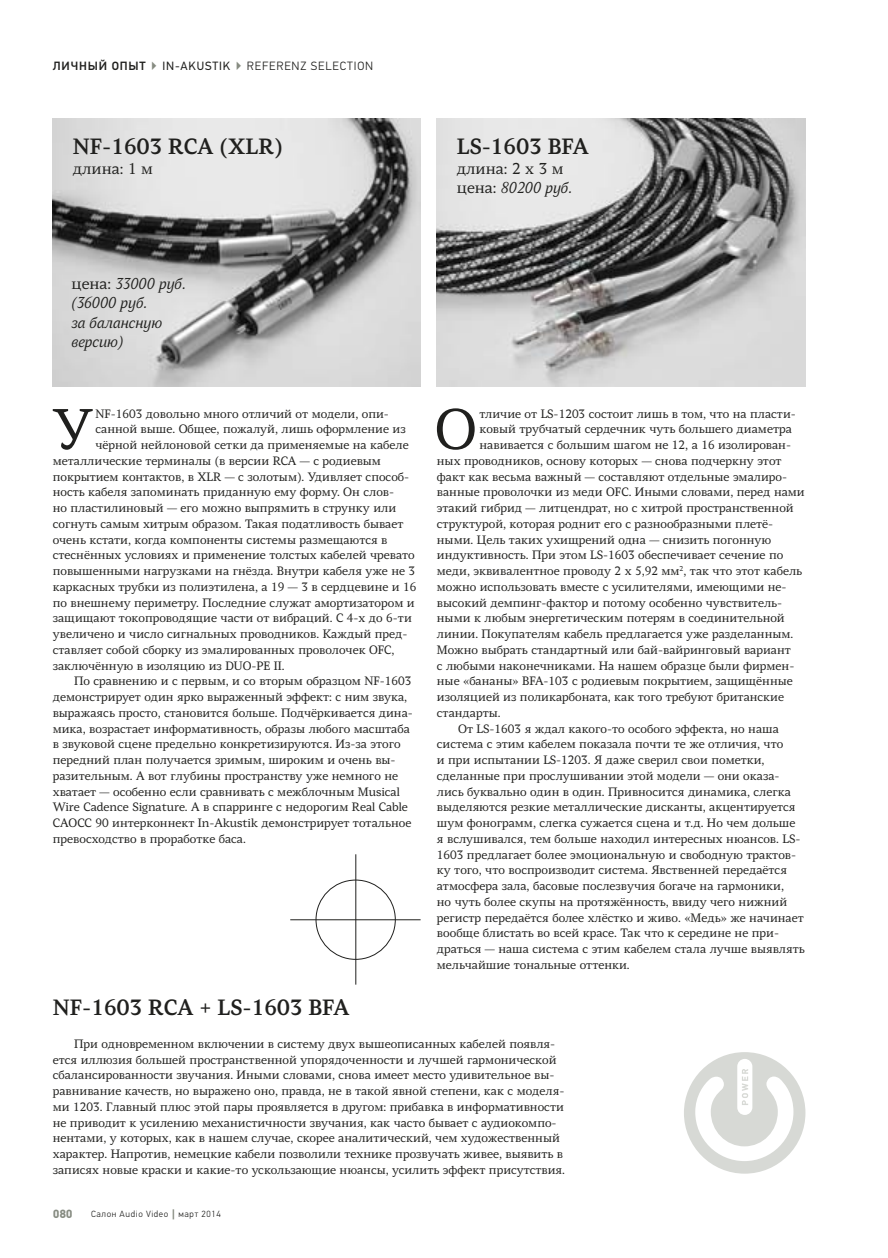
<style>
.page{position:relative;width:888px;height:1258px;background:#fff}
.page>*{position:absolute;margin:0;border:0;box-sizing:border-box;transform-origin:0 0}
.t1{font:54.45px "Anti Quasi";color:#20201e}
.t2{font:600 21px "Anti Quasi";color:#20201e}
.t3{font:italic 15px/19.5px "Anti Quasi";color:#20201e}
.t4{font:15px/19.5px "Anti Quasi";color:#20201e}
.t5{font:300 12px "PF Din Text Pro";letter-spacing:.07em;color:#20201e}
.t6{font:700 12px "PF Din Text Pro";color:#878c82}
.t7{font:11.55px/15.8px "Anti Quasi";color:#20201e}
.t8{font:300 9px "PF Din Text Pro";letter-spacing:.07em;color:#20201e}
.s1{font-weight:500}
.s2{font-weight:500;color:#878c82}
.s3{font-weight:400}
.s4{font-style:italic}
.s5{font-style:normal}
.s6{font-weight:700;font-size:10.5px;color:#878c82}
</style>
<div class="page">
<img style="left:53px;top:118px;width:368px;height:268px">
<img style="left:437px;top:118px;width:368px;height:268px">
<div style="left:316px;top:880px;width:79px;height:79px;border:1px solid #20201e;border-radius:50%"></div>
<hr style="left:356px;top:854px;width:1px;height:130px;background:#20201e">
<hr style="left:290px;top:919px;width:131px;height:1px;background:#20201e">
<div style="left:684px;top:1052px;width:121px;height:121px;background:#d7d9d5;border-radius:50%"></div>
<svg style="left:695px;top:1059px;width:98px;height:102px"></svg>
<p class="t5" style="left:53px;top:59px;width:322px"><span class="s1">ЛИЧНЫЙ ОПЫТ</span> <span class="s2">▶</span> <span class="s3">IN-AKUSTIK</span> <span class="s2">▶</span> REFERENZ SELECTION</p>
<p class="t2" style="left:73px;top:134px;width:212px">NF-1603 RCA (XLR)</p>
<p class="t4" style="left:73px;top:159px;width:82px">длина: 1 м</p>
<p class="t2" style="left:457px;top:134px;width:133px">LS-1603 BFA</p>
<p class="t4" style="left:457px;top:159px;width:117px">длина: 2 x 3 м цена: <span class="s4">80200 руб.</span></p>
<p class="t3" style="left:71px;top:274px;width:116px"><span class="s5">цена:</span> 33000 руб. (36000 руб.<br>за балансную версию)</p>
<p class="t1" style="left:53px;top:397px;width:41px">У</p>
<p class="t7" style="left:95px;top:406px;width:295px">NF-1603 довольно много отличий от модели, опи-</p>
<p class="t7" style="left:95px;top:422px;width:312px">санной выше. Общее, пожалуй, лишь оформление из</p>
<p class="t7" style="left:95px;top:437px;width:315px">чёрной нейлоновой сетки да применяемые на кабеле</p>
<p class="t7" style="left:53px;top:453px;width:330px">металлические терминалы (в версии RCA — с родиевым</p>
<p class="t7" style="left:53px;top:469px;width:358px">покрытием контактов, в XLR — с золотым). Удивляет способ-</p>
<p class="t7" style="left:53px;top:485px;width:343px">ность кабеля запоминать приданную ему форму. Он слов-</p>
<p class="t7" style="left:53px;top:500px;width:345px">но пластилиновый — его можно выпрямить в струнку или</p>
<p class="t7" style="left:53px;top:516px;width:352px">согнуть самым хитрым образом. Такая податливость бывает</p>
<p class="t7" style="left:53px;top:532px;width:336px">очень кстати, когда компоненты системы размещаются в</p>
<p class="t7" style="left:53px;top:548px;width:363px">стеснённых условиях и применение толстых кабелей чревато</p>
<p class="t7" style="left:53px;top:563px;width:364px">повышенными нагрузками на гнёзда. Внутри кабеля уже не 3</p>
<p class="t7" style="left:53px;top:579px;width:365px">каркасных трубки из полиэтилена, а 19 — 3 в сердцевине и 16</p>
<p class="t7" style="left:53px;top:595px;width:363px">по внешнему периметру. Последние служат амортизатором и</p>
<p class="t7" style="left:53px;top:611px;width:361px">защищают токопроводящие части от вибраций. С 4-х до 6-ти</p>
<p class="t7" style="left:53px;top:626px;width:356px">увеличено и число сигнальных проводников. Каждый пред-</p>
<p class="t7" style="left:53px;top:642px;width:343px">ставляет собой сборку из эмалированных проволочек OFC,</p>
<p class="t7" style="left:53px;top:658px;width:233px">заключённую в изоляцию из DUO-PE II.</p>
<p class="t7" style="left:74px;top:674px;width:339px">По сравнению и с первым, и со вторым образцом NF-1603</p>
<p class="t7" style="left:53px;top:689px;width:356px">демонстрирует один ярко выраженный эффект: с ним звука,</p>
<p class="t7" style="left:53px;top:705px;width:362px">выражаясь просто, становится больше. Подчёркивается дина-</p>
<p class="t7" style="left:53px;top:721px;width:359px">мика, возрастает информативность, образы любого масштаба</p>
<p class="t7" style="left:53px;top:737px;width:349px">в звуковой сцене предельно конкретизируются. Из-за этого</p>
<p class="t7" style="left:53px;top:752px;width:344px">передний план получается зримым, широким и очень вы-</p>
<p class="t7" style="left:53px;top:768px;width:347px">разительным. А вот глубины пространству уже немного не</p>
<p class="t7" style="left:53px;top:784px;width:349px">хватает — особенно если сравнивать с межблочным Musical</p>
<p class="t7" style="left:53px;top:800px;width:357px">Wire Cadence Signature. А в спарринге с недорогим Real Cable</p>
<p class="t7" style="left:53px;top:815px;width:360px">CАOCC 90 интерконнект In-Akustik демонстрирует тотальное</p>
<p class="t7" style="left:53px;top:831px;width:195px">превосходство в проработке баса.</p>
<p class="t2" style="left:53px;top:994px;width:298px">NF-1603 RCA + LS-1603 BFA</p>
<p class="t1" style="left:435px;top:397px;width:44px">О</p>
<p class="t7" style="left:480px;top:406px;width:318px">тличие от LS-1203 состоит лишь в том, что на пласти-</p>
<p class="t7" style="left:480px;top:422px;width:314px">ковый трубчатый сердечник чуть большего диаметра</p>
<p class="t7" style="left:480px;top:437px;width:313px">навивается с большим шагом не 12, а 16 изолирован-</p>
<p class="t7" style="left:437px;top:453px;width:346px">ных проводников, основу которых — снова подчеркну этот</p>
<p class="t7" style="left:437px;top:469px;width:352px">факт как весьма важный — составляют отдельные эмалиро-</p>
<p class="t7" style="left:437px;top:485px;width:369px">ванные проволочки из меди OFC. Иными словами, перед нами</p>
<p class="t7" style="left:437px;top:500px;width:358px">этакий гибрид — литцендрат, но с хитрой пространственной</p>
<p class="t7" style="left:437px;top:516px;width:338px">структурой, которая роднит его с разнообразными плетё-</p>
<p class="t7" style="left:437px;top:532px;width:336px">ными. Цель таких ухищрений одна — снизить погонную</p>
<p class="t7" style="left:437px;top:548px;width:348px">индуктивность. При этом LS-1603 обеспечивает сечение по</p>
<p class="t7" style="left:437px;top:563px;width:367px">меди, эквивалентное проводу 2 х 5,92 мм<sup>2</sup>, так что этот кабель</p>
<p class="t7" style="left:437px;top:579px;width:351px">можно использовать вместе с усилителями, имеющими не-</p>
<p class="t7" style="left:437px;top:595px;width:347px">высокий демпинг-фактор и потому особенно чувствитель-</p>
<p class="t7" style="left:437px;top:611px;width:349px">ными к любым энергетическим потерям в соединительной</p>
<p class="t7" style="left:437px;top:626px;width:358px">линии. Покупателям кабель предлагается уже разделанным.</p>
<p class="t7" style="left:437px;top:642px;width:355px">Можно выбрать стандартный или бай-вайринговый вариант</p>
<p class="t7" style="left:437px;top:658px;width:359px">с любыми наконечниками. На нашем образце были фирмен-</p>
<p class="t7" style="left:437px;top:674px;width:357px">ные «бананы» BFA-103 с родиевым покрытием, защищённые</p>
<p class="t7" style="left:437px;top:689px;width:349px">изоляцией из поликарбоната, как того требуют британские</p>
<p class="t7" style="left:437px;top:705px;width:65px">стандарты.</p>
<p class="t7" style="left:458px;top:721px;width:322px">От LS-1603 я ждал какого-то особого эффекта, но наша</p>
<p class="t7" style="left:437px;top:737px;width:348px">система с этим кабелем показала почти те же отличия, что</p>
<p class="t7" style="left:437px;top:752px;width:329px">и при испытании LS-1203. Я даже сверил свои пометки,</p>
<p class="t7" style="left:437px;top:768px;width:344px">сделанные при прослушивании этой модели — они оказа-</p>
<p class="t7" style="left:437px;top:784px;width:356px">лись буквально один в один. Привносится динамика, слегка</p>
<p class="t7" style="left:437px;top:800px;width:360px">выделяются резкие металлические дисканты, акцентируется</p>
<p class="t7" style="left:437px;top:815px;width:360px">шум фонограмм, слегка сужается сцена и т.д. Но чем дольше</p>
<p class="t7" style="left:437px;top:831px;width:365px">я вслушивался, тем больше находил интересных нюансов. LS-</p>
<p class="t7" style="left:437px;top:847px;width:361px">1603 предлагает более эмоциональную и свободную трактов-</p>
<p class="t7" style="left:437px;top:863px;width:352px">ку того, что воспроизводит система. Явственней передаётся</p>
<p class="t7" style="left:437px;top:878px;width:349px">атмосфера зала, басовые послезвучия богаче на гармоники,</p>
<p class="t7" style="left:437px;top:894px;width:352px">но чуть более скупы на протяжённость, ввиду чего нижний</p>
<p class="t7" style="left:437px;top:910px;width:368px">регистр передаётся более хлёстко и живо. «Медь» же начинает</p>
<p class="t7" style="left:437px;top:926px;width:344px">вообще блистать во всей красе. Так что к середине не при-</p>
<p class="t7" style="left:437px;top:941px;width:369px">драться — наша система с этим кабелем стала лучше выявлять</p>
<p class="t7" style="left:437px;top:957px;width:194px">мельчайшие тональные оттенки.</p>
<p class="t7" style="left:53px;top:1036px;width:514px;text-indent:21px">При одновременном включении в систему двух вышеописанных кабелей появля&shy;ется иллюзия большей пространственной упорядоченности и лучшей гармонической сбалансированности звучания. Иными словами, снова имеет место удивительное вы&shy;равнивание качеств, но выражено оно, правда, не в такой явной степени, как с моделя&shy;ми 1203. Главный плюс этой пары проявляется в другом: прибавка в информативности не приводит к усилению механистичности звучания, как часто бывает с аудиокомпо&shy;нентами, у которых, как в нашем случае, скорее аналитический, чем художественный характер. Напротив, немецкие кабели позволили технике прозвучать живее, выявить в записях новые краски и какие-то ускользающие нюансы, усилить эффект присутствия.</p>
<p class="t6" style="left:53px;top:1207px;width:21px">080</p>
<p class="t8" style="left:91px;top:1209px;width:131px">Салон Audio Video <span class="s6">|</span> март 2014</p>
</div>
